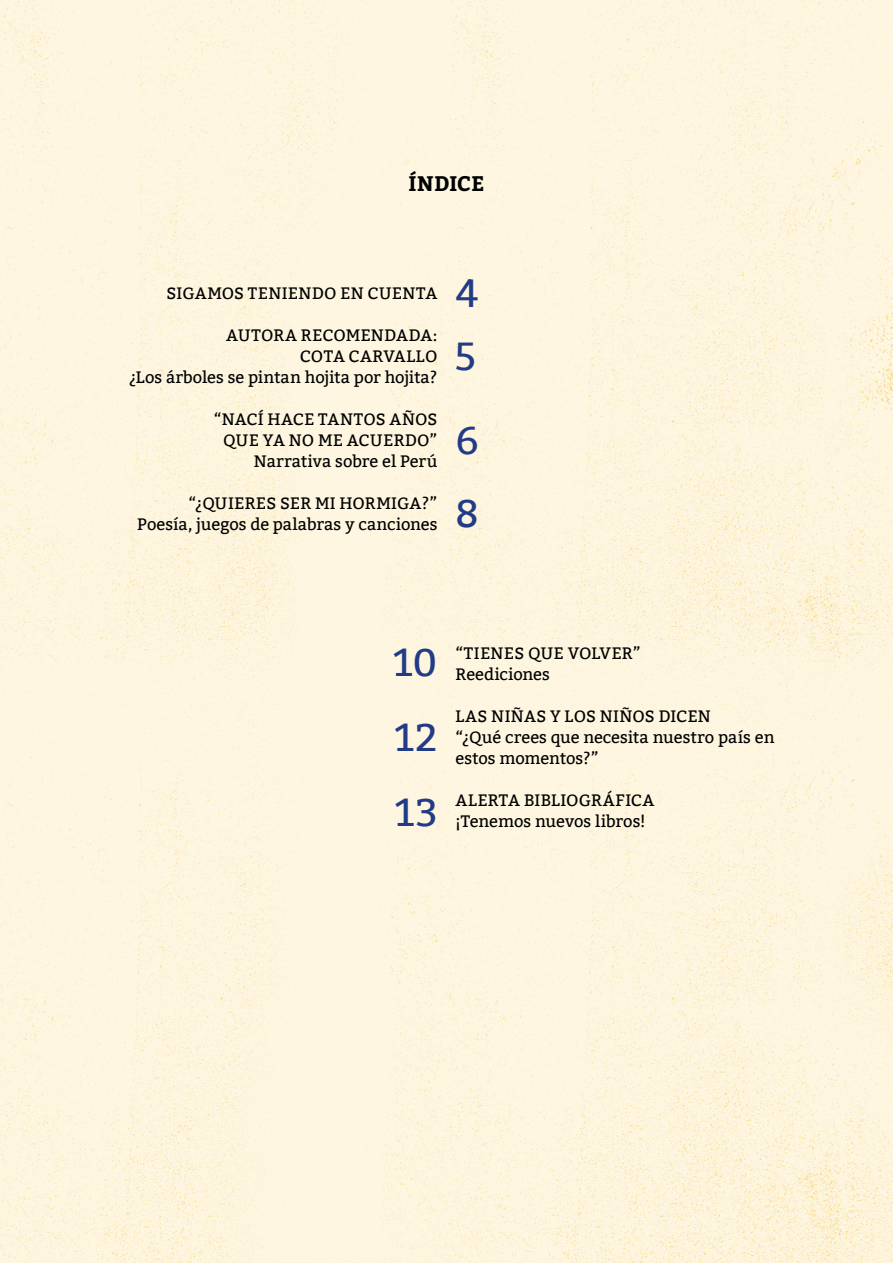
<style>
.page{position:relative;width:893px;height:1263px;background:#fff}
.page>*{position:absolute;margin:0;border:0;box-sizing:border-box;transform-origin:0 0}
.t1{font:39px/75.3px "Bitter";color:#213b87;text-align:justify}
.t2{font:700 21px "Bitter";letter-spacing:.01em;color:#000}
.t3{font:16.5px/21px "Bitter";letter-spacing:.005em;color:#000;text-align:right}
</style>
<div class="page">
<img style="left:0;top:0;width:893px;height:1263px">
<p class="t2" style="left:409px;top:171px;width:77px">ÍNDICE</p>
<p class="t3" style="left:167px;top:283px;width:272px">SIGAMOS TENIENDO EN CUENTA</p>
<p class="t3" style="left:129px;top:325px;width:310px">AUTORA RECOMENDADA:<br>COTA CARVALLO<br>¿Los árboles se pintan hojita por hojita?</p>
<p class="t3" style="left:214px;top:409px;width:225px">“NACÍ HACE TANTOS AÑOS<br>QUE YA NO ME ACUERDO”<br>Narrativa sobre el Perú</p>
<p class="t3" style="left:137px;top:493px;width:302px">“¿QUIERES SER MI HORMIGA?”<br>Poesía, juegos de palabras y canciones</p>
<h1 class="t1" style="left:455px;top:256px;width:25px">4</h1>
<h1 class="t1" style="left:455px;top:314px;width:25px;line-height:84.8px">5<br>6</h1>
<h1 class="t1" style="left:455px;top:477px;width:25px">8</h1>
<h1 class="t1" style="left:393px;top:625px;width:46px">10<br>12<br>13</h1>
<p class="t3" style="left:455px;top:643px;width:187px;text-align:left">“TIENES QUE VOLVER”<br>Reediciones</p>
<p class="t3" style="left:455px;top:706px;width:321px;text-align:left">LAS NIÑAS Y LOS NIÑOS DICEN<br>“¿Qué crees que necesita nuestro país en estos momentos?”</p>
<p class="t3" style="left:455px;top:790px;width:200px;text-align:left">ALERTA BIBLIOGRÁFICA ¡Tenemos nuevos libros!</p>
</div>
